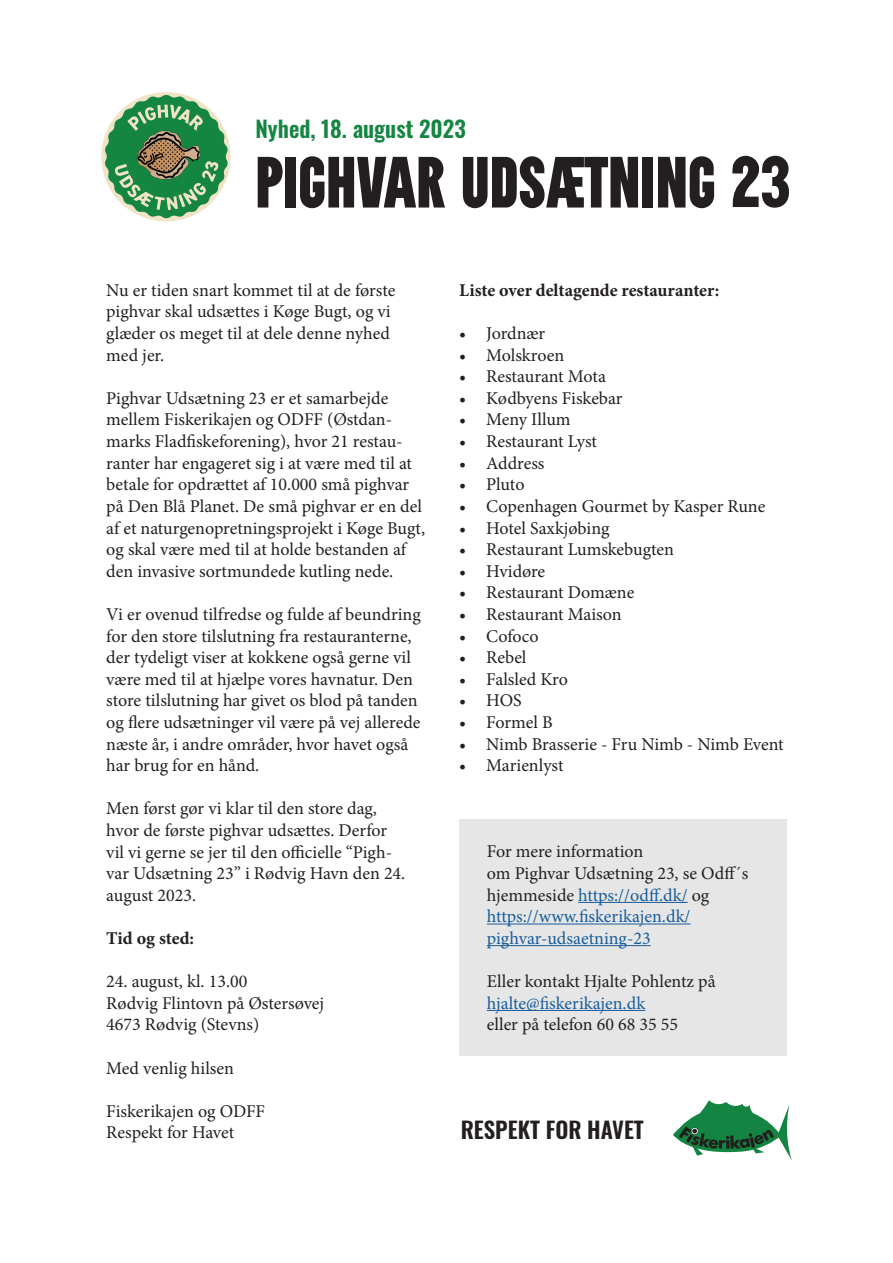
<style>
.page{position:relative;width:893px;height:1263px;background:#fff}
.page>*{position:absolute;margin:0;border:0;box-sizing:border-box;transform-origin:0 0}
.t1{font:700 72.45px "BN Nautic Grotesk";letter-spacing:.01em;color:#231f20}
.t2{font:600 22.65px "Oswald";color:#158642}
.t3{font:600 22.65px "Oswald";color:#231f20}
.t4{font:18px/21.6px "Minion Pro";color:#231f20}
.t5{font:18px/21.6px "Minion Pro";color:#175d9e}
.t6{font:700 18px "Minion Pro";letter-spacing:-.005em;color:#231f20}
.s1{color:#175d9e}
</style>
<div class="page">
<div style="left:459px;top:820px;width:328px;height:236px;background:#e6e6e6"></div>
<svg style="left:673px;top:1100px;width:119px;height:60px"></svg>
<svg style="left:105px;top:95px;width:123px;height:124px"></svg>
<img style="left:137px;top:130px;width:64px;height:49px">
<hr style="left:578px;top:902px;width:110px;height:1px;background:#175d9e">
<hr style="left:487px;top:923px;width:203px;height:1px;background:#175d9e">
<hr style="left:487px;top:945px;width:164px;height:1px;background:#175d9e">
<hr style="left:487px;top:1010px;width:158px;height:1px;background:#175d9e">
<p class="t2" style="left:255px;top:117px;width:212px">Nyhed, 18. august 2023</p>
<p class="t1" style="left:256px;top:144px;width:536px">PIGHVAR UDSÆTNING 23</p>
<p class="t4" style="left:106px;top:279px;width:291px">Nu er tiden snart kommet til at de første pighvar skal udsættes i Køge Bugt, og vi glæder os meget til at dele denne nyhed med jer.</p>
<p class="t4" style="left:106px;top:387px;width:320px">Pighvar Udsætning 23 er et samarbejde mellem Fiskerikajen og ODFF (Østdan&shy;marks Fladfiskeforening), hvor 21 restau&shy;ranter har engageret sig i at være med til at betale for opdrættet af 10.000 små pighvar på Den Blå Planet. De små pighvar er en del af et naturgenopretningsprojekt i Køge Bugt, og skal være med til at holde bestanden af den invasive sortmundede kutling nede.</p>
<p class="t4" style="left:106px;top:603px;width:316px">Vi er ovenud tilfredse og fulde af beundring for den store tilslutning fra restauranterne, der tydeligt viser at kokkene også gerne vil være med til at hjælpe vores havnatur. Den store tilslutning har givet os blod på tanden og flere udsætninger vil være på vej allerede næste år, i andre områder, hvor havet også har brug for en hånd.</p>
<p class="t4" style="left:106px;top:798px;width:301px">Men først gør vi klar til den store dag, hvor de første pighvar udsættes. Derfor vil vi gerne se jer til den officielle “Pigh&shy;var Udsætning 23” i Rødvig Havn den 24. august 2023.</p>
<p class="t6" style="left:106px;top:925px;width:89px">Tid og sted:</p>
<p class="t4" style="left:106px;top:971px;width:219px">24. august, kl. 13.00<br>Rødvig Flintovn på Østersøvej</p>
<p class="t4" style="left:106px;top:1014px;width:154px">4673 Rødvig (Stevns)</p>
<p class="t4" style="left:106px;top:1057px;width:129px">Med venlig hilsen</p>
<p class="t4" style="left:106px;top:1100px;width:160px">Fiskerikajen og ODFF</p>
<p class="t4" style="left:106px;top:1122px;width:129px">Respekt for Havet</p>
<p class="t6" style="left:459px;top:277px;width:262px">Liste over deltagende restauranter:</p>
<p class="t4" style="left:459px;top:323px;width:88px">• Jordnær</p>
<p class="t4" style="left:459px;top:344px;width:106px">• Molskroen</p>
<p class="t4" style="left:459px;top:366px;width:148px">• Restaurant Mota</p>
<p class="t4" style="left:459px;top:387px;width:165px">• Kødbyens Fiskebar</p>
<p class="t4" style="left:459px;top:409px;width:113px">• Meny Illum</p>
<p class="t4" style="left:459px;top:431px;width:139px">• Restaurant Lyst</p>
<p class="t4" style="left:459px;top:452px;width:87px">• Address</p>
<p class="t4" style="left:459px;top:474px;width:67px">• Pluto</p>
<p class="t4" style="left:459px;top:495px;width:308px">• Copenhagen Gourmet by Kasper Rune</p>
<p class="t4" style="left:459px;top:517px;width:152px">• Hotel Saxkjøbing</p>
<p class="t4" style="left:459px;top:539px;width:216px">• Restaurant Lumskebugten</p>
<p class="t4" style="left:459px;top:560px;width:88px">• Hvidøre</p>
<p class="t4" style="left:459px;top:582px;width:177px">• Restaurant Domæne</p>
<p class="t4" style="left:459px;top:603px;width:164px">• Restaurant Maison</p>
<p class="t4" style="left:459px;top:625px;width:81px">• Cofoco</p>
<p class="t4" style="left:459px;top:647px;width:69px">• Rebel</p>
<p class="t4" style="left:459px;top:668px;width:110px">• Falsled Kro</p>
<p class="t4" style="left:459px;top:690px;width:64px">• HOS</p>
<p class="t4" style="left:459px;top:711px;width:95px">• Formel B</p>
<p class="t4" style="left:459px;top:733px;width:326px">• Nimb Brasserie - Fru Nimb - Nimb Event</p>
<p class="t4" style="left:459px;top:755px;width:106px">• Marienlyst</p>
<p class="t4" style="left:487px;top:841px;width:158px">For mere information</p>
<p class="t4" style="left:487px;top:862px;width:263px">om Pighvar Udsætning 23, se Odff´s hjemmeside <span class="s1">https://odff.dk/</span> og</p>
<p class="t5" style="left:487px;top:906px;width:205px">https://www.fiskerikajen.dk/ pighvar-udsaetning-23</p>
<p class="t4" style="left:487px;top:970px;width:230px">Eller kontakt Hjalte Pohlentz på</p>
<p class="t5" style="left:487px;top:992px;width:160px">hjalte@fiskerikajen.dk</p>
<p class="t4" style="left:487px;top:1014px;width:193px">eller på telefon 60 68 35 55</p>
<p class="t3" style="left:461px;top:1118px;width:185px">RESPEKT FOR HAVET</p>
</div>
